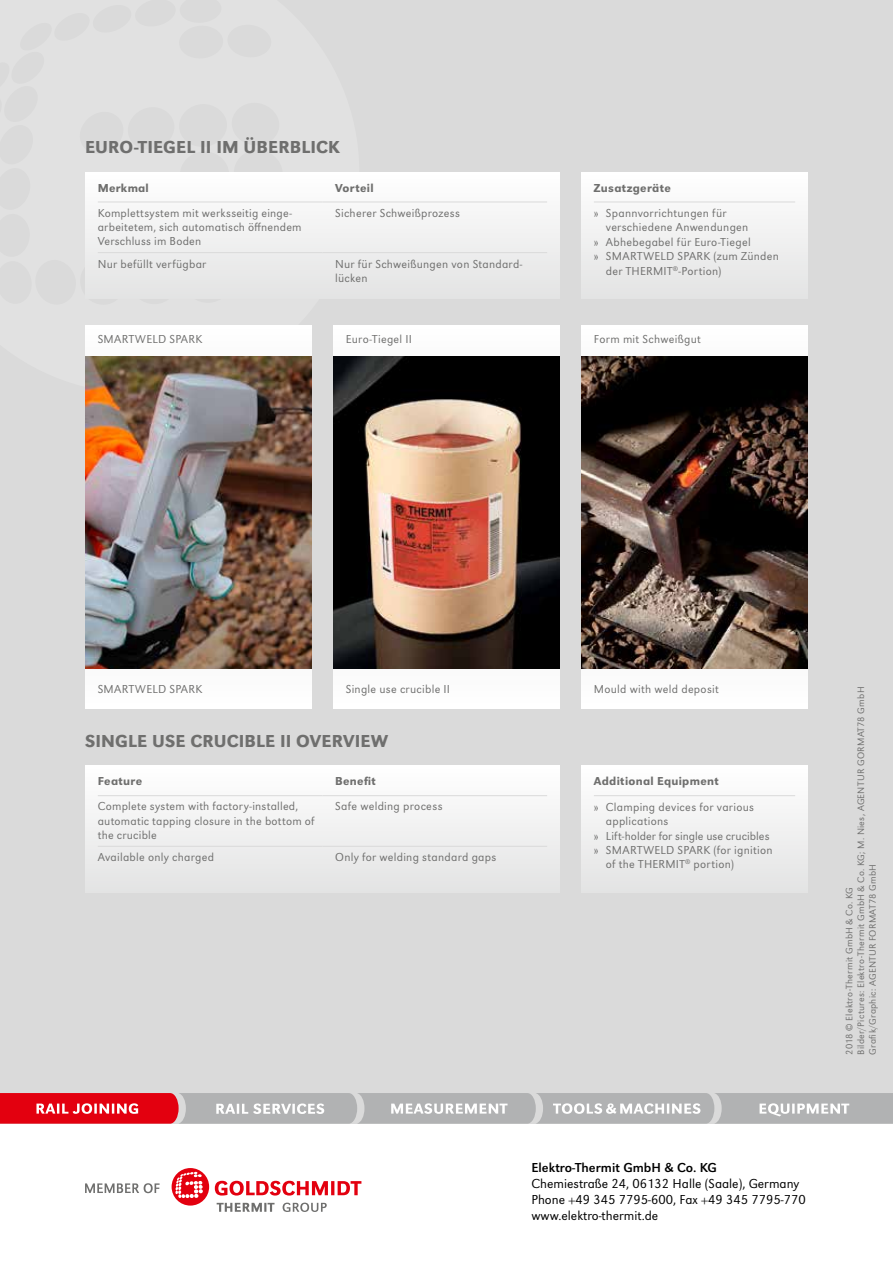
<style>
.page{position:relative;width:893px;height:1263px;background:#fff}
.page>*{position:absolute;margin:0;border:0;box-sizing:border-box;transform-origin:0 0}
.t1{font:500 18px "URW Grotesk";letter-spacing:.005em;color:#6f6f6e}
.t2{font:300 13.5px/16.2px "URW Grotesk";color:#000}
.t3{font:13.5px "URW Grotesk";color:#000}
.t4{font:300 12px/14.4px "URW Grotesk";letter-spacing:.02em;color:#6f6f6e}
.t5{font:500 12px "URW Grotesk";letter-spacing:.025em;color:#6f6f6e}
.t6{font:300 12px "URW Grotesk";color:#6f6f6e}
.t7{font:300 9.75px/11.7px "URW Grotesk";letter-spacing:.03em;color:#6f6f6e}
</style>
<div class="page">
<div style="left:0;top:0;width:893px;height:1124px;background:#dadada"></div>
<svg style="left:217px;top:1202px;width:110px;height:10px"></svg>
<svg style="left:215px;top:1181px;width:146px;height:14px"></svg>
<svg style="left:172px;top:1168px;width:37px;height:37px"></svg>
<svg style="left:85px;top:1183px;width:75px;height:10px"></svg>
<div style="left:85px;top:172px;width:475px;height:127px;background:linear-gradient(to right,#f1f1f1,#f1f1f1)"></div>
<hr style="left:98px;top:202px;width:224px;height:1px;background:#dadada">
<hr style="left:322px;top:202px;width:225px;height:1px;background:#dadada">
<hr style="left:98px;top:252px;width:224px;height:1px;background:#dadada">
<hr style="left:322px;top:252px;width:225px;height:1px;background:#dadada">
<svg style="left:0;top:1093px;width:893px;height:31px;background:#c39c9f"></svg>
<div style="left:581px;top:172px;width:227px;height:127px;background:linear-gradient(to right,#f1f1f1,#f1f1f1)"></div>
<hr style="left:594px;top:202px;width:201px;height:1px;background:#dadada">
<div style="left:85px;top:766px;width:475px;height:126px;background:linear-gradient(to right,#f1f1f1,#f1f1f1)"></div>
<hr style="left:98px;top:795px;width:224px;height:1px;background:#dadada">
<hr style="left:322px;top:795px;width:225px;height:1px;background:#dadada">
<hr style="left:98px;top:846px;width:224px;height:1px;background:#dadada">
<hr style="left:322px;top:846px;width:225px;height:1px;background:#dadada">
<div style="left:581px;top:766px;width:227px;height:126px;background:linear-gradient(to right,#f1f1f1,#f1f1f1)"></div>
<hr style="left:594px;top:795px;width:201px;height:1px;background:#dadada">
<div style="left:85px;top:325px;width:227px;height:383px;background:#fcfcfc"></div>
<img style="left:85px;top:357px;width:227px;height:311px">
<div style="left:333px;top:325px;width:227px;height:383px;background:#fcfcfc"></div>
<div style="left:581px;top:325px;width:227px;height:383px;background:#fcfcfc"></div>
<img style="left:581px;top:357px;width:227px;height:311px">
<img style="left:333px;top:357px;width:227px;height:311px">
<h1 class="t1" style="left:85px;top:137px;width:256px">EURO-TIEGEL II IM ÜBERBLICK</h1>
<p class="t5" style="left:98px;top:181px;width:52px">Merkmal</p>
<p class="t5" style="left:335px;top:181px;width:40px">Vorteil</p>
<p class="t4" style="left:98px;top:205px;width:205px">Komplettsystem mit werksseitig einge&shy;arbeitetem, sich automatisch öffnendem<br>Verschluss im Boden</p>
<p class="t4" style="left:335px;top:205px;width:126px">Sicherer Schweißprozess</p>
<p class="t4" style="left:98px;top:256px;width:110px">Nur befüllt verfügbar</p>
<p class="t4" style="left:335px;top:256px;width:189px">Nur für Schweißungen von Standard&shy;lücken</p>
<p class="t5" style="left:594px;top:181px;width:79px">Zusatzgeräte</p>
<p class="t4" style="left:594px;top:206px;width:134px">» Spannvorrichtungen für</p>
<p class="t4" style="left:606px;top:220px;width:144px">verschiedene Anwendungen</p>
<p class="t4" style="left:594px;top:235px;width:158px">» Abhebegabel für Euro-Tiegel</p>
<p class="t4" style="left:594px;top:249px;width:186px">» SMARTWELD SPARK (zum Zünden</p>
<p class="t4" style="left:606px;top:263px;width:117px">der THERMIT<sup>®</sup>-Portion)</p>
<p class="t4" style="left:98px;top:332px;width:106px">SMARTWELD SPARK</p>
<p class="t4" style="left:346px;top:332px;width:68px">Euro-Tiegel II</p>
<p class="t4" style="left:594px;top:332px;width:108px">Form mit Schweißgut</p>
<p class="t4" style="left:98px;top:682px;width:106px">SMARTWELD SPARK</p>
<p class="t4" style="left:346px;top:682px;width:106px">Single use crucible II</p>
<p class="t4" style="left:594px;top:682px;width:126px">Mould with weld deposit</p>
<h1 class="t1" style="left:85px;top:730px;width:305px">SINGLE USE CRUCIBLE II OVERVIEW</h1>
<p class="t5" style="left:98px;top:774px;width:46px">Feature</p>
<p class="t5" style="left:335px;top:774px;width:42px">Benefit</p>
<p class="t4" style="left:98px;top:799px;width:218px">Complete system with factory-installed, automatic tapping closure in the bottom of the crucible</p>
<p class="t4" style="left:335px;top:799px;width:109px">Safe welding process</p>
<p class="t4" style="left:98px;top:850px;width:118px">Available only charged</p>
<p class="t4" style="left:335px;top:850px;width:163px">Only for welding standard gaps</p>
<p class="t5" style="left:594px;top:774px;width:126px">Additional Equipment</p>
<p class="t4" style="left:594px;top:799px;width:162px">» Clamping devices for various</p>
<p class="t4" style="left:606px;top:814px;width:64px">applications</p>
<p class="t6" style="left:594px;top:829px;width:177px">» Lift-holder for single use crucibles</p>
<p class="t4" style="left:594px;top:843px;width:180px">» SMARTWELD SPARK (for ignition</p>
<p class="t4" style="left:606px;top:857px;width:130px">of the THERMIT<sup>®</sup> portion)</p>
<p class="t7" style="left:843px;top:1054px;width:369px;rotate:-90deg">2018 © Elektro-Thermit GmbH &amp; Co. KG<br>Bilder/Pictures: Elektro-Thermit GmbH &amp; Co. KG; M. Nies, AGENTUR GORMAT78 GmbH<br>Grafik/Graphic: AGENTUR FORMAT78 GmbH</p>
<p class="t3" style="left:531px;top:1159px;width:187px">Elektro-Thermit GmbH &amp; Co. KG</p>
<p class="t2" style="left:531px;top:1175px;width:276px">Chemiestraße 24, 06132 Halle (Saale), Germany<br>Phone +49 345 7795-600, Fax +49 345 7795-770 www.elektro-thermit.de</p>
</div>
